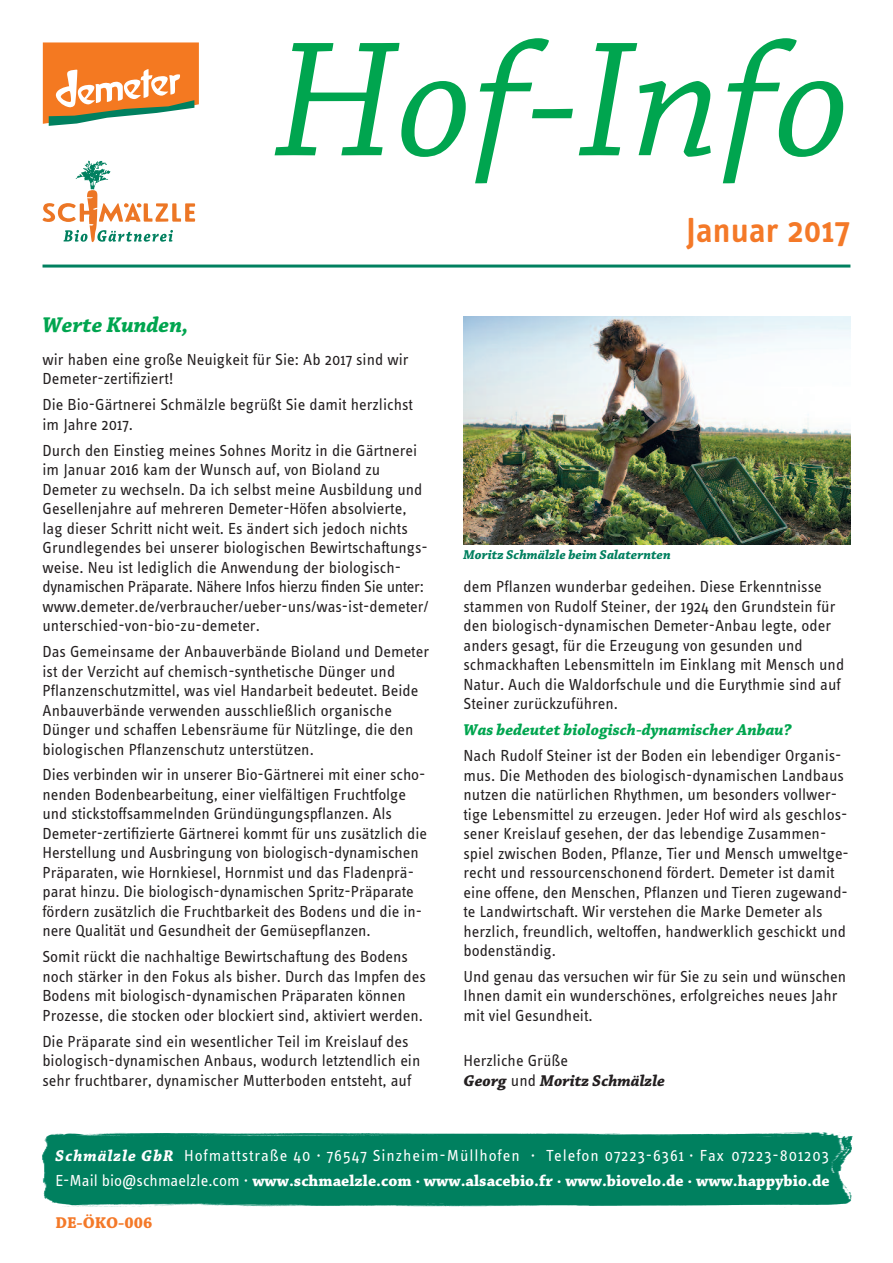
<style>
.page{position:relative;width:893px;height:1263px;background:#fff}
.page>*{position:absolute;margin:0;border:0;box-sizing:border-box;transform-origin:0 0}
.t1{font:italic 172.5px "Chaparral Pro";color:#00a54f}
.t2{font:600 36px "Info OT Text";color:#f47928}
.t3{font:italic 700 22.5px "Chaparral Pro";color:#00a54f}
.t4{font:16.5px/19.5px "Info OT Text";color:#231f20}
.t5{font:700 16.5px "Chaparral Pro";color:#fff}
.t6{font:16.5px "Info OT Text";letter-spacing:.055em;color:#fff}
.t7{font:italic 700 16.5px "Chaparral Pro";color:#00a54f}
.t8{font:italic 700 16.5px "Chaparral Pro";color:#231f20}
.t9{font:700 16.5px "Chaparral Pro";color:#f47928}
.t10{font:italic 700 13.5px "Chaparral Pro";color:#00805f}
.s1{font-family:"Info OT Text";font-weight:400;font-style:normal}
.s2{font-family:"Chaparral Pro";font-weight:700;font-style:italic}
.s3{font-family:"Info OT Text";font-weight:400}
</style>
<div class="page">
<hr style="left:43px;top:265px;width:807px;height:3px;background:#00805f">
<svg style="left:43px;top:42px;width:156px;height:84px"></svg>
<svg style="left:43px;top:160px;width:152px;height:82px"></svg>
<img style="left:42px;top:1132px;width:811px;height:75px">
<img style="left:463px;top:317px;width:387px;height:227px">
<h1 class="t1" style="left:274px;top:36px;width:578px">Hof-Info</h1>
<h2 class="t2" style="left:687px;top:218px;width:165px">Januar 2017</h2>
<h3 class="t3" style="left:43px;top:316px;width:148px">Werte Kunden,</h3>
<p class="t4" style="left:43px;top:351px;width:367px">wir haben eine große Neuigkeit für Sie: Ab 2017 sind wir<br>Demeter-zertifiziert!</p>
<p class="t4" style="left:43px;top:397px;width:372px">Die Bio-Gärtnerei Schmälzle begrüßt Sie damit herzlichst im Jahre 2017.</p>
<p class="t4" style="left:43px;top:442px;width:388px">Durch den Einstieg meines Sohnes Moritz in die Gärtnerei im Januar 2016 kam der Wunsch auf, von Bioland zu Demeter zu wechseln. Da ich selbst meine Ausbildung und Gesellenjahre auf mehreren Demeter-Höfen absolvierte, lag dieser Schritt nicht weit. Es ändert sich jedoch nichts Grundlegendes bei unserer biologischen Bewirtschaftungs&shy;weise. Neu ist lediglich die Anwendung der biologisch&shy;dynamischen Präparate. Nähere Infos hierzu finden Sie unter: www.demeter.de/verbraucher/ueber-uns/was-ist-demeter/ unterschied-von-bio-zu-demeter.</p>
<p class="t4" style="left:43px;top:643px;width:388px">Das Gemeinsame der Anbauverbände Bioland und Demeter ist der Verzicht auf chemisch-synthetische Dünger und Pflanzenschutzmittel, was viel Handarbeit bedeutet. Beide Anbauverbände verwenden ausschließlich organische Dünger und schaffen Lebensräume für Nützlinge, die den biologischen Pflanzenschutz unterstützen.</p>
<p class="t4" style="left:42px;top:767px;width:386px">Dies verbinden wir in unserer Bio-Gärtnerei mit einer scho&shy;nenden Bodenbearbeitung, einer vielfältigen Fruchtfolge und stickstoffsammelnden Gründüngungspflanzen. Als Demeter-zertifizierte Gärtnerei kommt für uns zusätzlich die Herstellung und Ausbringung von biologisch-dynamischen Präparaten, wie Hornkiesel, Hornmist und das Fladenprä&shy;parat hinzu. Die biologisch-dynamischen Spritz-Präparate fördern zusätzlich die Fruchtbarkeit des Bodens und die in&shy;nere Qualität und Gesundheit der Gemüsepflanzen.</p>
<p class="t4" style="left:42px;top:949px;width:385px">Somit rückt die nachhaltige Bewirtschaftung des Bodens noch stärker in den Fokus als bisher. Durch das Impfen des Bodens mit biologisch-dynamischen Präparaten können Prozesse, die stocken oder blockiert sind, aktiviert werden.</p>
<p class="t4" style="left:42px;top:1033px;width:380px">Die Präparate sind ein wesentlicher Teil im Kreislauf des biologisch-dynamischen Anbaus, wodurch letztendlich ein sehr fruchtbarer, dynamischer Mutterboden entsteht, auf</p>
<p class="t10" style="left:463px;top:550px;width:209px">Moritz Schmälzle beim Salaternten</p>
<p class="t4" style="left:463px;top:579px;width:382px">dem Pflanzen wunderbar gedeihen. Diese Erkenntnisse stammen von Rudolf Steiner, der 1924 den Grundstein für den biologisch-dynamischen Demeter-Anbau legte, oder anders gesagt, für die Erzeugung von gesunden und schmackhaften Lebensmitteln im Einklang mit Mensch und Natur. Auch die Waldorfschule und die Eurythmie sind auf Steiner zurückzuführen.</p>
<p class="t7" style="left:463px;top:724px;width:329px">Was bedeutet biologisch-dynamischer Anbau?</p>
<p class="t4" style="left:463px;top:747px;width:387px">Nach Rudolf Steiner ist der Boden ein lebendiger Organis&shy;mus. Die Methoden des biologisch-dynamischen Landbaus nutzen die natürlichen Rhythmen, um besonders vollwer&shy;tige Lebensmittel zu erzeugen. Jeder Hof wird als geschlos&shy;sener Kreislauf gesehen, der das lebendige Zusammen&shy;spiel zwischen Boden, Pflanze, Tier und Mensch umweltge&shy;recht und ressourcenschonend fördert. Demeter ist damit eine offene, den Menschen, Pflanzen und Tieren zugewand&shy;te Landwirtschaft. Wir verstehen die Marke Demeter als herzlich, freundlich, weltoffen, handwerklich geschickt und bodenständig.</p>
<p class="t4" style="left:463px;top:968px;width:384px">Und genau das versuchen wir für Sie zu sein und wünschen<br>Ihnen damit ein wunderschönes, erfolgreiches neues Jahr mit viel Gesundheit.</p>
<p class="t4" style="left:463px;top:1053px;width:106px">Herzliche Grüße</p>
<p class="t8" style="left:463px;top:1074px;width:203px">Georg <span class="s1">und</span> Moritz Schmälzle</p>
<p class="t6" style="left:55px;top:1150px;width:775px"><span class="s2">Schmälzle GbR</span> Hofmattstraße 40 · 76547 Sinzheim-Müllhofen · Telefon 07223-6361 · Fax 07223-801203</p>
<p class="t5" style="left:55px;top:1174px;width:776px"><span class="s3">E-Mail bio@schmaelzle.com ·</span> www.schmaelzle.com · www.alsacebio.fr · www.biovelo.de · www.happybio.de</p>
<p class="t9" style="left:55px;top:1217px;width:98px">DE-ÖKO-006</p>
</div>
